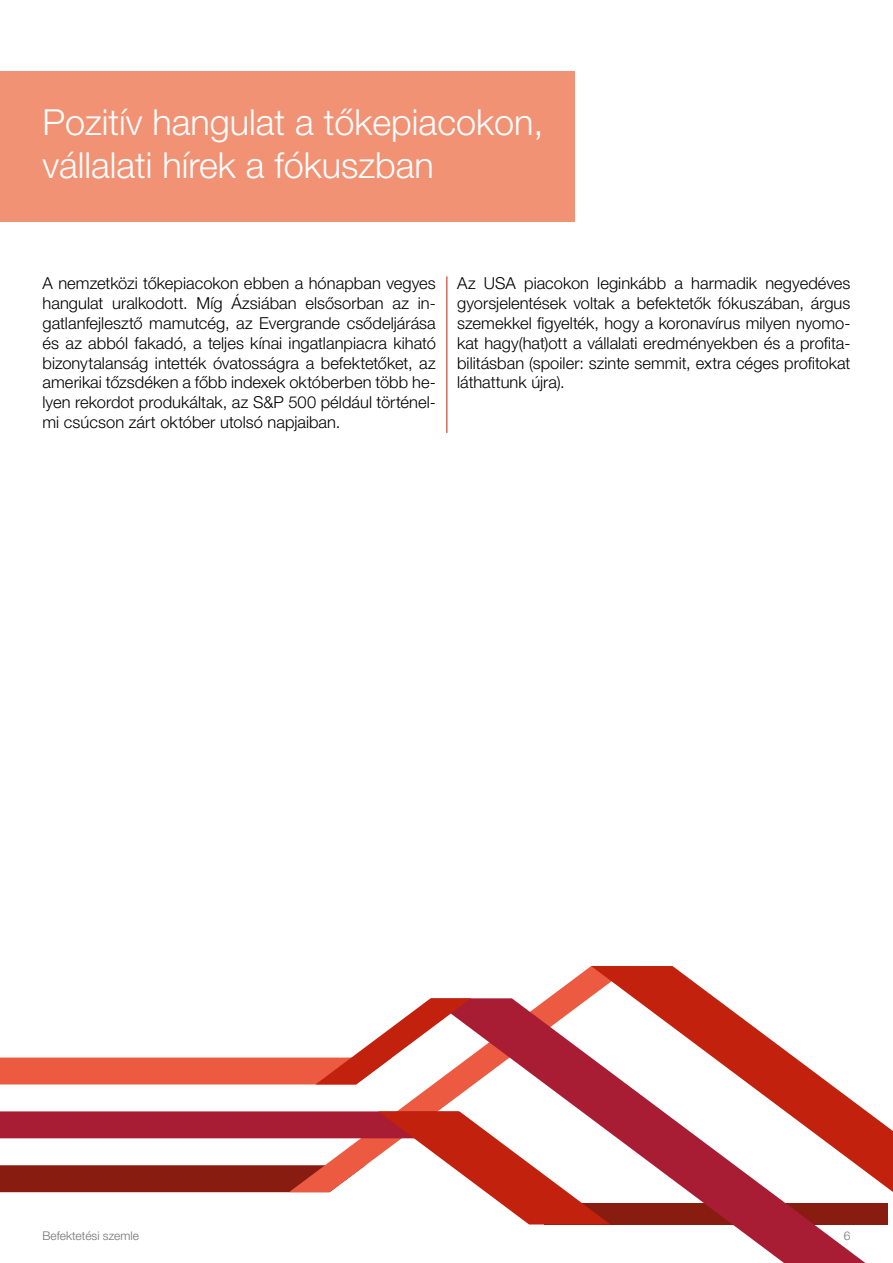
<style>
.page{position:relative;width:893px;height:1263px;background:#fff}
.page>*{position:absolute;margin:0;border:0;box-sizing:border-box;transform-origin:0 0}
.t1{font:300 36px/43.2px "Helvetica Neue LT Pro";color:#fff}
.t2{font:300 16.5px/19.8px "Helvetica Neue LT Pro";color:#000;text-align:justify}
.t3{font:300 12px "Helvetica Neue LT Pro";color:#707173}
</style>
<div class="page">
<div style="left:0;top:71px;width:574px;height:150px;background:#f29275"></div>
<hr style="left:446px;top:276px;width:1px;height:157px;background:#c1210d">
<div style="left:544px;top:1203px;width:343px;height:21px;background:#881c11"></div>
<svg style="left:289px;top:966px;width:302px;height:145px"></svg>
<svg style="left:430px;top:998px;width:435px;height:265px"></svg>
<svg style="left:591px;top:966px;width:302px;height:226px"></svg>
<svg style="left:0;top:998px;width:471px;height:86px"></svg>
<svg style="left:0;top:1111px;width:610px;height:113px"></svg>
<h1 class="t1" style="left:43px;top:100px;width:502px">Pozitív hangulat a tőkepiacokon, vállalati hírek a fókuszban</h1>
<p class="t2" style="left:43px;top:273px;width:395px">A nemzetközi tőkepiacokon ebben a hónapban vegyes hangulat uralkodott. Míg Ázsiában elsősorban az in&shy;gatlanfejlesztő mamutcég, az Evergrande csődeljárása és az abból fakadó, a teljes kínai ingatlanpiacra kiható bizonytalanság intették óvatosságra a befektetőket, az amerikai tőzsdéken a főbb indexek októberben több he&shy;lyen rekordot produkáltak, az S&amp;P 500 például történel&shy;mi csúcson zárt október utolsó napjaiban.</p>
<p class="t2" style="left:457px;top:273px;width:395px">Az USA piacokon leginkább a harmadik negyedéves gyorsjelentések voltak a befektetők fókuszában, árgus szemekkel figyelték, hogy a koronavírus milyen nyomo&shy;kat hagy(hat)ott a vállalati eredményekben és a profita&shy;bilitásban (spoiler: szinte semmit, extra céges profitokat láthattunk újra).</p>
<p class="t3" style="left:43px;top:1228px;width:98px">Befektetési szemle</p>
<p class="t3" style="left:844px;top:1228px;width:8px">6</p>
</div>
